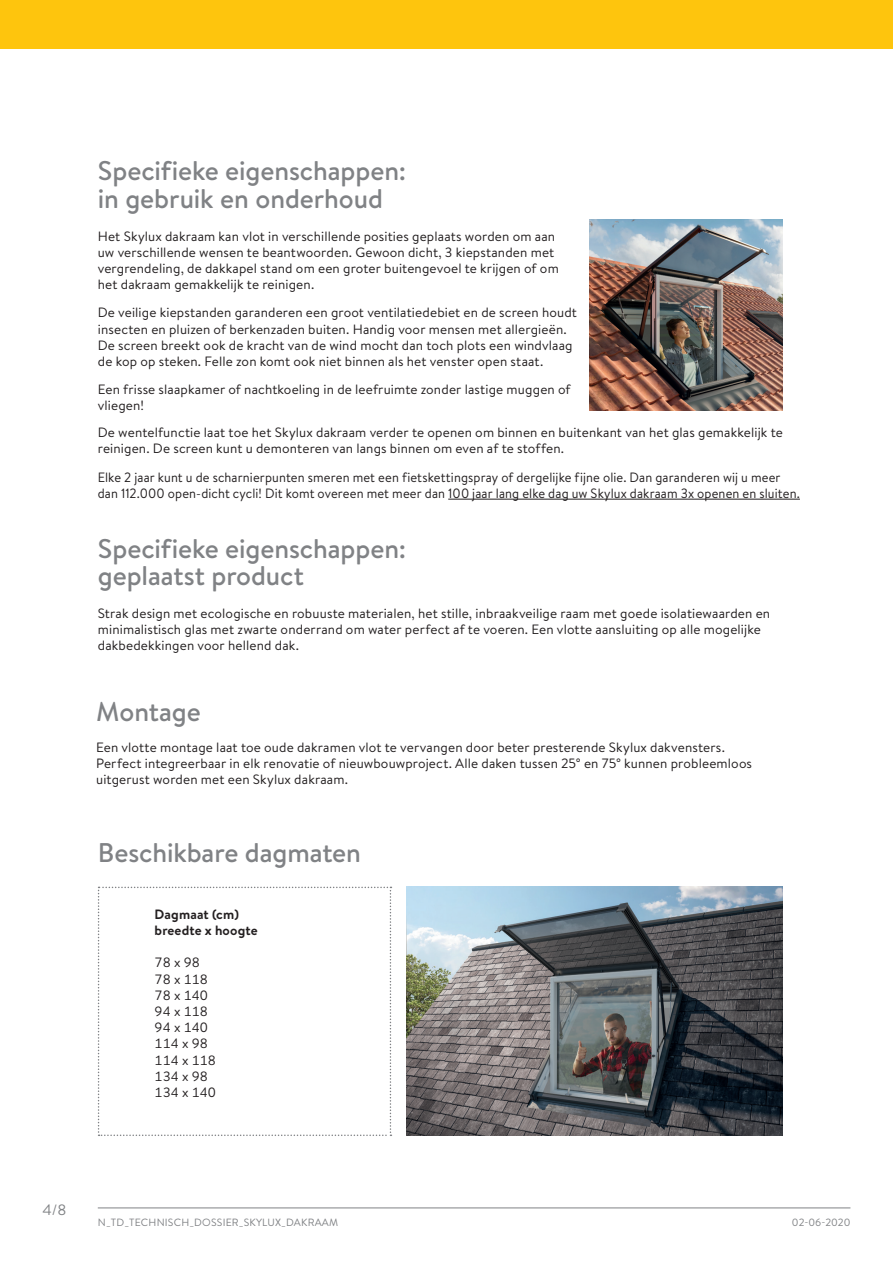
<style>
.page{position:relative;width:893px;height:1263px;background:#fff}
.page>*{position:absolute;margin:0;border:0;box-sizing:border-box;transform-origin:0 0}
.Titel_2{font:500 27px/27px "Brandon Text";letter-spacing:-.005em;color:#808285}
.t1{font:15px "Brandon Text";color:#808285}
.tekst{font:13.5px/16.2px "Brandon Text";letter-spacing:.01em;color:#231f20}
.tekst-2{font:13.5px "Brandon Text";letter-spacing:.01em;color:#231f20;scale:.95 1}
.tekst_tabel{font:13.5px "Brandon Text";color:#231f20}
.tekst_tabel_zonder_g{font:700 13.5px "Brandon Text";letter-spacing:.01em;color:#231f20}
.t2{font:10.5px "Brandon Text";letter-spacing:.02em;color:#808285}
</style>
<div class="page">
<hr style="left:98px;top:1207px;width:752px;height:1px;background:#808285">
<div style="left:0;top:0;width:893px;height:49px;background:#fec50d"></div>
<svg style="left:98px;top:887px;width:293px;height:249px"></svg>
<img style="left:590px;top:219px;width:192px;height:191px">
<hr style="left:448px;top:499px;width:352px;height:1px;background:#231f20">
<img style="left:406px;top:887px;width:376px;height:248px">
<p class="Titel_2" style="left:98px;top:157px;width:310px">Specifieke eigenschappen: in gebruik en onderhoud</p>
<p class="tekst" style="left:98px;top:227px;width:462px">Het Skylux dakraam kan vlot in verschillende posities geplaats worden om aan uw verschillende wensen te beantwoorden. Gewoon dicht, 3 kiepstanden met vergrendeling, de dakkapel stand om een groter buitengevoel te krijgen of om het dakraam gemakkelijk te reinigen.</p>
<p class="tekst" style="left:98px;top:304px;width:481px">De veilige kiepstanden garanderen een groot ventilatiedebiet en de screen houdt insecten en pluizen of berkenzaden buiten. Handig voor mensen met allergieën.<br>De screen breekt ook de kracht van de wind mocht dan toch plots een windvlaag de kop op steken. Felle zon komt ook niet binnen als het venster open staat.</p>
<p class="tekst" style="left:98px;top:381px;width:474px">Een frisse slaapkamer of nachtkoeling in de leefruimte zonder lastige muggen of vliegen!</p>
<p class="tekst" style="left:98px;top:424px;width:687px">De wentelfunctie laat toe het Skylux dakraam verder te openen om binnen en buitenkant van het glas gemakkelijk te reinigen. De screen kunt u demonteren van langs binnen om even af te stoffen.</p>
<p class="tekst-2" style="left:98px;top:468px;width:720px">Elke 2 jaar kunt u de scharnierpunten smeren met een fietskettingspray of dergelijke fijne olie. Dan garanderen wij u meer</p>
<p class="tekst-2" style="left:98px;top:484px;width:741px">dan 112.000 open-dicht cycli! Dit komt overeen met meer dan 100 jaar lang elke dag uw Skylux dakraam 3x openen en sluiten.</p>
<p class="Titel_2" style="left:98px;top:534px;width:310px">Specifieke eigenschappen: geplaatst product</p>
<p class="tekst" style="left:98px;top:605px;width:674px">Strak design met ecologische en robuuste materialen, het stille, inbraakveilige raam met goede isolatiewaarden en minimalistisch glas met zwarte onderrand om water perfect af te voeren. Een vlotte aansluiting op alle mogelijke dakbedekkingen voor hellend dak.</p>
<p class="Titel_2" style="left:96px;top:698px;width:106px">Montage</p>
<p class="tekst" style="left:96px;top:739px;width:630px">Een vlotte montage laat toe oude dakramen vlot te vervangen door beter presterende Skylux dakvensters.</p>
<p class="tekst" style="left:96px;top:755px;width:657px">Perfect integreerbaar in elk renovatie of nieuwbouwproject. Alle daken tussen 25° en 75° kunnen probleemloos uitgerust worden met een Skylux dakraam.</p>
<p class="Titel_2" style="left:98px;top:838px;width:265px">Beschikbare dagmaten</p>
<p class="tekst_tabel_zonder_g" style="left:155px;top:905px;width:86px">Dagmaat (cm)</p>
<p class="tekst_tabel_zonder_g" style="left:155px;top:921px;width:104px">breedte x hoogte</p>
<p class="tekst_tabel" style="left:155px;top:953px;width:47px">78 x 98</p>
<p class="tekst_tabel" style="left:155px;top:970px;width:55px">78 x 118</p>
<p class="tekst_tabel" style="left:155px;top:986px;width:55px">78 x 140</p>
<p class="tekst_tabel" style="left:155px;top:1002px;width:55px">94 x 118</p>
<p class="tekst_tabel" style="left:155px;top:1018px;width:55px">94 x 140</p>
<p class="tekst_tabel" style="left:155px;top:1034px;width:55px">114 x 98</p>
<p class="tekst_tabel" style="left:155px;top:1051px;width:63px">114 x 118</p>
<p class="tekst_tabel" style="left:155px;top:1067px;width:55px">134 x 98</p>
<p class="tekst_tabel" style="left:155px;top:1083px;width:63px">134 x 140</p>
<p class="t1" style="left:43px;top:1199px;width:26px">4/8</p>
<p class="t2" style="left:98px;top:1215px;width:242px">N_TD_TECHNISCH_DOSSIER_SKYLUX_DAKRAAM</p>
<p class="t2" style="left:792px;top:1215px;width:60px">02-06-2020</p>
</div>
